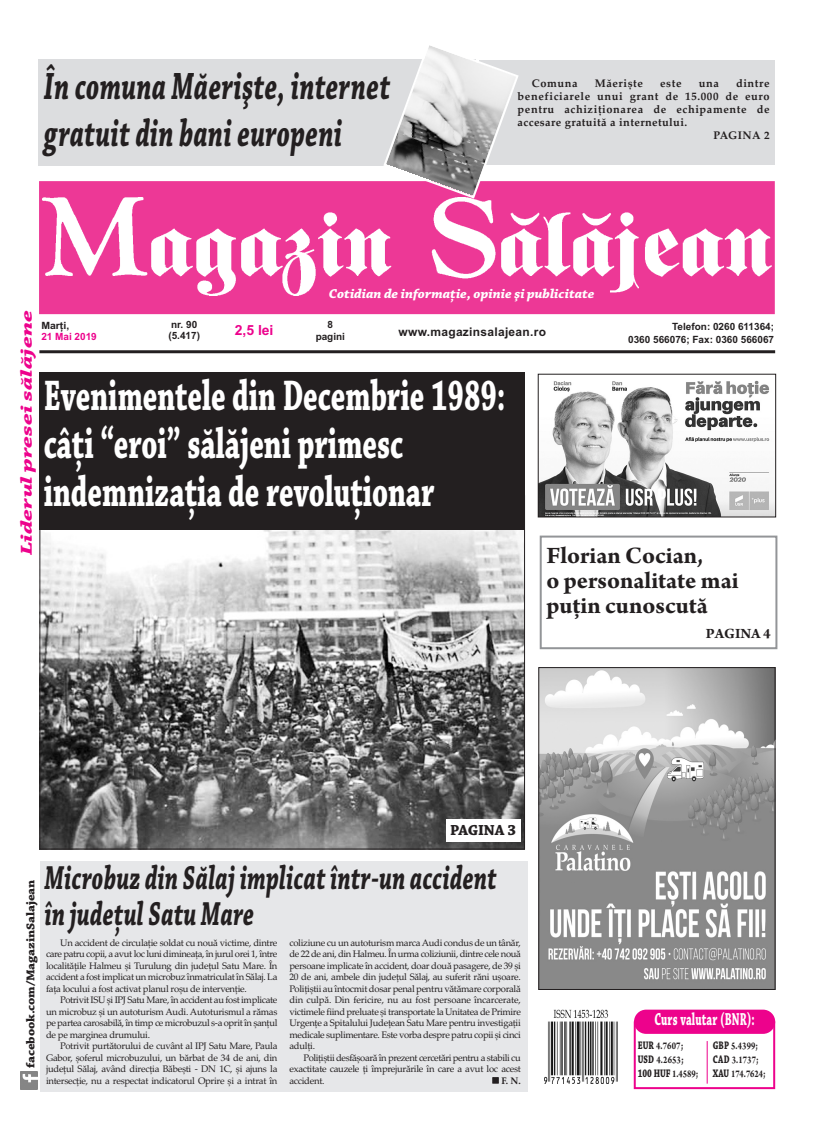
<style>
.page{position:relative;width:820px;height:1134px;background:#fff}
.page>*{position:absolute;margin:0;border:0;box-sizing:border-box;transform-origin:0 0}
.t1{font:700 45px/48px "Chaparral Pro";color:#fff;scale:.65 1}
.t2{font:italic 700 40px/47px "Chaparral Pro";letter-spacing:.02em;color:#231f20;scale:.65 1}
.t3{font:italic 700 35px/36px "Chaparral Pro";letter-spacing:.015em;color:#231f20;scale:.65 1}
.t4{font:700 25px/25px "Arno Pro";color:#231f20}
.t5{font:700 18.2px "Chaparral Pro";letter-spacing:.015em;color:#fff;scale:.6 1}
.t6{font:italic 700 16.6px "Chaparral Pro";color:#ed028c;scale:1.5 1}
.t7{font:700 15.3px "Chaparral Pro";letter-spacing:-.01em;color:#231f20}
.t8{font:700 15px "Arno Pro";color:#231f20}
.t9{font:700 14px "Arial";color:#ed028c}
.t10{font:italic 700 13.6px "Chaparral Pro";color:#fff}
.t11{font:700 12px "Chaparral Pro";letter-spacing:-.01em;color:#231f20;scale:1.11 1}
.t12{font:700 12px "Arial";letter-spacing:.025em;color:#231f20}
.t13{font:700 11.6px "Chaparral Pro";letter-spacing:-.005em;color:#231f20;scale:.73 1}
.t14{font:700 11px "Palatino Linotype";letter-spacing:.055em;color:#231f20}
.t15{font:700 11px "Palatino Linotype";letter-spacing:.035em;color:#231f20}
.t16{font:700 10.9px/13.8px "Arno Pro";letter-spacing:.015em;color:#231f20;scale:.78 1}
.t17{font:700 10.9px/13.9px "Arno Pro";letter-spacing:.015em;color:#231f20;scale:.79 1}
.t18{font:700 10px/12.5px "Arial";color:#231f20;text-align:right}
.t19{font:700 10px "Arial";color:#ed028c}
.t20{font:700 10px "Arial";color:#231f20;scale:1.05 1}
.t21{font:9.5px/11.5px "Palatino Linotype";letter-spacing:-.03em;color:#231f20;text-align:justify}
.t22{font:700 9.5px "Palatino Linotype";color:#231f20}
.s1{font-family:"Chaparral Pro";font-size:11.6px}
.s2{font-size:11.5px}
.s3{font-family:"Arno Pro";font-size:10.9px}
.s4{font-family:"Arno Pro"}
.s5{font-family:"Chaparral Pro";font-size:11.5px}
</style>
<div class="page">
<div style="left:40px;top:861px;width:487px;height:230px;background:#e6e7e9"></div>
<img style="left:540px;top:669px;width:233px;height:319px">
<div style="left:538px;top:667px;width:237px;height:323px;border:1px solid #231f20"></div>
<img style="left:42px;top:530px;width:480px;height:317px">
<hr style="left:39px;top:350px;width:735px;height:3px;background:#231f20">
<div style="left:40px;top:372px;width:485px;height:158px;background:#231f20"></div>
<div style="left:446px;top:819px;width:74px;height:23px;background:#fff"></div>
<div style="left:39px;top:181px;width:735px;height:133px;background:#ed3896"></div>
<img style="left:42px;top:197px;width:729px;height:98px">
<div style="left:479px;top:60px;width:295px;height:105px;background:#dcdddf"></div>
<div style="left:39px;top:59px;width:437px;height:107px;background:#dcdddf"></div>
<svg style="left:382px;top:45px;width:137px;height:155px"></svg>
<div style="left:633px;top:1021px;width:141px;height:68px;border:2px solid #ed028c"></div>
<div style="left:633px;top:1010px;width:141px;height:24px;background:#ed028c;border-radius:12px"></div>
<hr style="left:706px;top:1041px;width:1px;height:43px;background:#ed028c">
<img style="left:544px;top:1009px;width:73px;height:74px">
<svg style="left:37px;top:1071px;width:1px;height:18px"></svg>
<img style="left:21px;top:1071px;width:16px;height:18px">
<img style="left:539px;top:380px;width:234px;height:135px">
<div style="left:537px;top:374px;width:238px;height:143px;border:1px solid #231f20"></div>
<div style="left:539px;top:536px;width:238px;height:113px;border:2px solid #939598"></div>
<h2 class="t2" style="left:44px;top:67px;width:534px">În comuna Măerişte, internet gratuit din bani europeni</h2>
<p class="t14" style="left:531px;top:79px;width:47px">Comuna</p>
<p class="t14" style="left:594px;top:79px;width:50px">Măeriște</p>
<p class="t14" style="left:660px;top:79px;width:23px">este</p>
<p class="t14" style="left:698px;top:79px;width:22px">una</p>
<p class="t14" style="left:735px;top:79px;width:35px">dintre</p>
<p class="t14" style="left:517px;top:92px;width:253px">beneficiarele unui grant de 15.000 de euro</p>
<p class="t14" style="left:517px;top:105px;width:253px">pentru achiziţionarea de echipamente de</p>
<p class="t15" style="left:517px;top:118px;width:171px">accesare gratuită a internetului.</p>
<p class="t14" style="left:713px;top:131px;width:57px">PAGINA 2</p>
<h3 class="t10" style="left:329px;top:289px;width:267px">Cotidian de informaţie, opinie şi publicitate</h3>
<h3 class="t6" style="left:20px;top:555px;width:165px;rotate:-90deg">Liderul presei sălăjene</h3>
<p class="t20" style="left:41px;top:319px;width:28px">Marţi,</p>
<p class="t19" style="left:41px;top:330px;width:57px">21 Mai 2019</p>
<p class="t18" style="left:168px;top:319px;width:33px;line-height:11.1px;text-align:left">nr. 90 (5.417)</p>
<h1 class="t1" style="left:44px;top:376px;width:712px">Evenimentele din Decembrie 1989: câți “eroi” sălăjeni primesc indemnizația de revoluționar</h1>
<p class="t18" style="left:315px;top:319px;width:31px;line-height:12px;text-align:center">8 pagini</p>
<p class="t18" style="left:628px;top:321px;width:147px">Telefon: 0260 611364;<br>0360 566076; Fax: 0360 566067</p>
<h3 class="t9" style="left:234px;top:322px;width:40px">2,5 lei</h3>
<p class="t12" style="left:398px;top:325px;width:149px">www.magazinsalajean.ro</p>
<h3 class="t4" style="left:546px;top:542px;width:194px">Florian Cocian,<br>o personalitate mai puțin cunoscută</h3>
<h3 class="t8" style="left:705px;top:624px;width:66px">PAGINA 4</h3>
<h3 class="t7" style="left:450px;top:824px;width:68px">PAGINA 3</h3>
<h3 class="t3" style="left:45px;top:863px;width:696px">Microbuz din Sălaj implicat într-un accident în județul Satu Mare</h3>
<p class="t21" style="left:46px;top:938px;width:233px;text-indent:14px">Un accident de circulaţie soldat cu nouă victime, dintre care patru copii, a avut loc luni dimineaţa, în jurul orei 1, între localităţile Halmeu și Turulung din judeţul Satu Mare. În accident a fost implicat un microbuz înmatriculat în Sălaj. La faţa locului a fost activat planul roșu de intervenţie.</p>
<p class="t21" style="left:46px;top:995px;width:233px;text-indent:14px">Potrivit ISU și IPJ Satu Mare, în accident au fost implicate un microbuz și un autoturism Audi. Autoturismul a rămas pe partea carosabilă, în timp ce microbuzul s-a oprit în șanţul de pe marginea drumului.</p>
<p class="t21" style="left:46px;top:1041px;width:233px;text-indent:14px">Potrivit purtătorului de cuvânt al IPJ Satu Mare, Paula Gabor, șoferul microbuzului, un bărbat de 34 de ani, din judeţul Sălaj, având direcţia Băbești - DN 1C, și ajuns la intersecţie, nu a respectat indicatorul Oprire și a intrat în</p>
<p class="t11" style="left:26px;top:1068px;width:171px;rotate:-90deg">facebook.com/MagazinSalajean</p>
<p class="t21" style="left:289px;top:938px;width:233px">coliziune cu un autoturism marca Audi condus de un tânăr, de 22 de ani, din Halmeu. În urma coliziunii, dintre cele nouă persoane implicate în accident, doar două pasagere, de 39 și 20 de ani, ambele din judeţul Sălaj, au suferit răni ușoare.<br>Poliţiștii au întocmit dosar penal pentru vătămare corporală din culpă. Din fericire, nu au fost persoane încarcerate, victimele fiind preluate și transportate la Unitatea de Primire Urgenţe a Spitalului Judeţean Satu Mare pentru investigaţii medicale suplimentare. Este vorba despre patru copii și cinci adulţi.</p>
<p class="t21" style="left:289px;top:1053px;width:233px;text-indent:14px">Poliţiștii desfășoară în prezent cercetări pentru a stabili cu exactitate cauzele ţi împrejurările în care a avut loc acest accident.</p>
<p class="t22" style="left:501px;top:1077px;width:21px">F. N.</p>
<h3 class="t5" style="left:654px;top:1012px;width:169px">Curs valutar (BNR):</h3>
<p class="t17" style="left:637px;top:1039px;width:60px"><span class="s1">EUR</span> 4.7607<span class="s2">;<br></span><span class="s1">USD</span> 4.2653<span class="s2">;</span></p>
<p class="t13" style="left:637px;top:1069px;width:85px">100 HUF <span class="s3">1.4589</span><span class="s4">;</span></p>
<p class="t16" style="left:712px;top:1039px;width:69px"><span class="s5">GBP</span> 5.4399<span class="s2">;<br></span><span class="s5">CAD</span> 3.1737<span class="s2">;<br></span><span class="s5">XAU</span> 174.7624<span class="s2">;</span></p>
</div>
